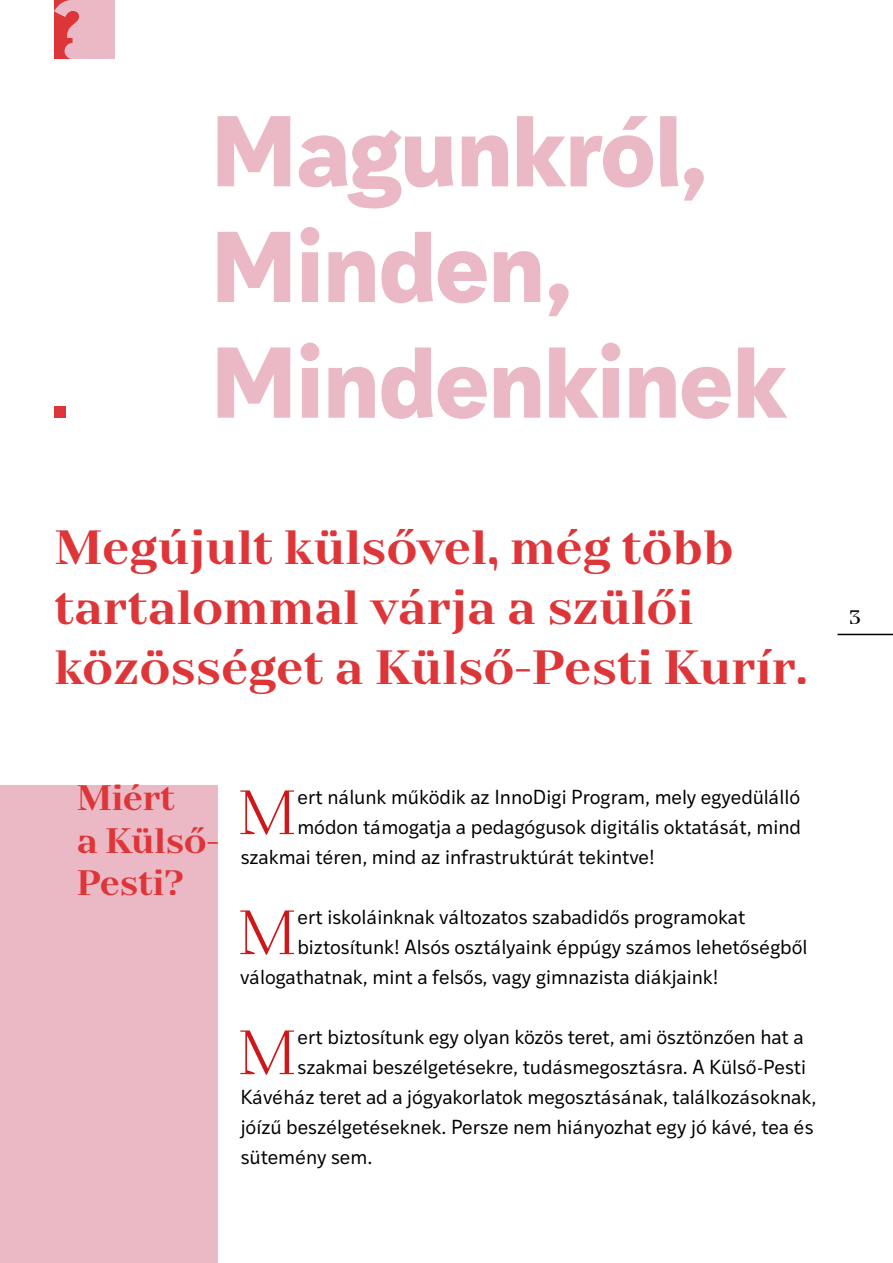
<style>
.page{position:relative;width:893px;height:1263px;background:#fff}
.page>*{position:absolute;margin:0;border:0;box-sizing:border-box;transform-origin:0 0}
.t1{font:700 96.45px/115.6px "Ivy Style Sans";letter-spacing:-.02em;color:#eab9c5}
.t2{font:300 62.4px "TT Nooks";color:#cd1719}
.t3{font:700 48px/60px "TT Nooks";letter-spacing:-.01em;color:#de3538}
.t4{font:700 35.4px/42.5px "TT Nooks";letter-spacing:-.02em;color:#de3538}
.t5{font:19.5px "Ivy Style Sans";letter-spacing:-.01em;color:#000}
.t6{font:19.5px "TT Nooks";color:#000}
</style>
<div class="page">
<div style="left:0;top:785px;width:218px;height:478px;background:#eab9c5"></div>
<div style="left:54px;top:406px;width:11px;height:11px;background:#de3538"></div>
<svg style="left:54px;top:0;width:60px;height:59px;background:#e79aa4"></svg>
<hr style="left:837px;top:634px;width:56px;height:1px;background:#000">
<h1 class="t1" style="left:210px;top:86px;width:579px">Magunkról,<br>Minden,<br>Mindenkinek</h1>
<h3 class="t3" style="left:54px;top:519px;width:755px">Megújult külsővel, még több tartalommal várja a szülői közösséget a Külső-Pesti Kurír.</h3>
<p class="t6" style="left:848px;top:606px;width:14px">3</p>
<h3 class="t4" style="left:76px;top:778px;width:144px">Miért<br>a Külső-<br>Pesti?</h3>
<h2 class="t2" style="left:237px;top:775px;width:61px">M</h2>
<p class="t5" style="left:298px;top:783px;width:504px">ert nálunk működik az InnoDigi Program, mely egyedülálló</p>
<p class="t5" style="left:297px;top:813px;width:505px">módon támogatja a pedagógusok digitális oktatását, mind</p>
<p class="t5" style="left:241px;top:843px;width:416px">szakmai téren, mind az infrastruktúrát tekintve!</p>
<h2 class="t2" style="left:237px;top:895px;width:61px">M</h2>
<p class="t5" style="left:298px;top:903px;width:449px">ert iskoláinknak változatos szabadidős programokat</p>
<p class="t5" style="left:297px;top:933px;width:512px">biztosítunk! Alsós osztályaink éppúgy számos lehetőségből</p>
<p class="t5" style="left:240px;top:963px;width:480px">válogathatnak, mint a felsős, vagy gimnazista diákjaink!</p>
<h2 class="t2" style="left:237px;top:1015px;width:61px">M</h2>
<p class="t5" style="left:298px;top:1023px;width:508px">ert biztosítunk egy olyan közös teret, ami ösztönzően hat a</p>
<p class="t5" style="left:298px;top:1053px;width:510px">szakmai beszélgetésekre, tudásmegosztásra. A Külső-Pesti</p>
<p class="t5" style="left:240px;top:1083px;width:577px">Kávéház teret ad a jógyakorlatok megosztásának, találkozásoknak,</p>
<p class="t5" style="left:241px;top:1113px;width:574px">jóízű beszélgetéseknek. Persze nem hiányozhat egy jó kávé, tea és</p>
<p class="t5" style="left:241px;top:1143px;width:133px">sütemény sem.</p>
</div>
